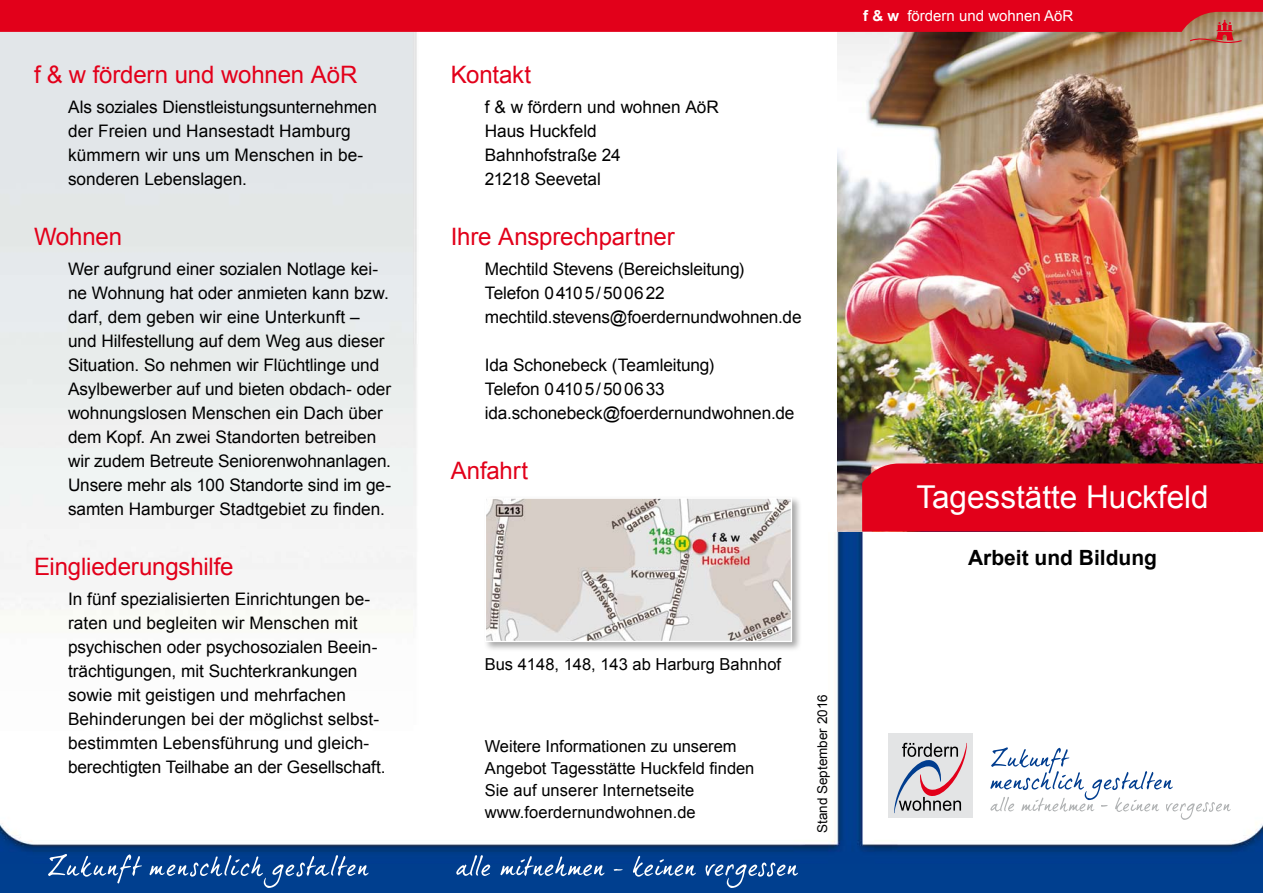
<style>
.page{position:relative;width:1263px;height:893px;background:#fff}
.page>*{position:absolute;margin:0;border:0;box-sizing:border-box;transform-origin:0 0}
.t1{font:31.5px "Arial";color:#fff}
.t2{font:24px "Arial";letter-spacing:-.005em;color:#e2001a}
.t3{font:700 21px "Arial";color:#000}
.t4{font:17.25px/24px "Arial";letter-spacing:-.005em;color:#000}
.t5{font:16.5px/22px "Arial";color:#000}
.t6{font:15px "Arial";color:#fff}
.t7{font:13.5px "Arial";color:#000}
.s1{font-weight:700}
</style>
<div class="page">
<img style="left:0;top:44px;width:1263px;height:849px">
<svg style="left:456px;top:855px;width:342px;height:33px;background:#1e559c"></svg>
<svg style="left:48px;top:854px;width:321px;height:34px;background:#20569c"></svg>
<div style="left:483px;top:495px;width:325px;height:164px;background:#000;opacity:.35"></div>
<img style="left:487px;top:499px;width:303px;height:141px">
<div style="left:485px;top:497px;width:307px;height:145px;border:1px solid #fff"></div>
<div style="left:888px;top:734px;width:84px;height:84px;background:#e3e4e5"></div>
<svg style="left:894px;top:743px;width:73px;height:70px"></svg>
<svg style="left:990px;top:747px;width:241px;height:73px"></svg>
<div style="left:828px;top:19px;width:34px;height:512px;background:#fff"></div>
<img style="left:838px;top:44px;width:425px;height:487px">
<svg style="left:0;top:0;width:1263px;height:44px;background:#dd3c4c"></svg>
<div style="left:862px;top:463px;width:401px;height:68px;background:#e2001a"></div>
<h2 class="t2" style="left:34px;top:61px;width:325px">f &amp; w fördern und wohnen AöR</h2>
<p class="t4" style="left:68px;top:95px;width:310px">Als soziales Dienstleistungsunternehmen der Freien und Hansestadt Hamburg kümmern wir uns um Menschen in be&shy;sonderen Lebenslagen.</p>
<h2 class="t2" style="left:34px;top:223px;width:90px">Wohnen</h2>
<p class="t4" style="left:68px;top:257px;width:325px">Wer aufgrund einer sozialen Notlage kei&shy;ne Wohnung hat oder anmieten kann bzw. darf, dem geben wir eine Unterkunft – und Hilfestellung auf dem Weg aus dieser Situation. So nehmen wir Flüchtlinge und Asylbewerber auf und bieten obdach- oder wohnungslosen Menschen ein Dach über dem Kopf. An zwei Standorten betreiben wir zudem Betreute Seniorenwohnanlagen.<br>Unsere mehr als 100 Standorte sind im ge&shy;samten Hamburger Stadtgebiet zu finden.</p>
<h2 class="t2" style="left:34px;top:553px;width:201px">Eingliederungshilfe</h2>
<p class="t4" style="left:68px;top:587px;width:319px">In fünf spezialisierten Einrichtungen be&shy;raten und begleiten wir Menschen mit psychischen oder psychosozialen Beein&shy;trächtigungen, mit Suchterkrankungen sowie mit geistigen und mehrfachen Behinderungen bei der möglichst selbst&shy;bestimmten Lebensführung und gleich&shy;berechtigten Teilhabe an der Gesellschaft.</p>
<h2 class="t2" style="left:451px;top:61px;width:82px">Kontakt</h2>
<p class="t4" style="left:485px;top:95px;width:236px">f &amp; w fördern und wohnen AöR<br>Haus Huckfeld<br>Bahnhofstraße 24<br>21218 Seevetal</p>
<h2 class="t2" style="left:451px;top:223px;width:225px">Ihre Ansprechpartner</h2>
<p class="t4" style="left:485px;top:257px;width:318px">Mechtild Stevens (Bereichsleitung)<br>Telefon 04105/500622 mechtild.stevens@foerdernundwohnen.de</p>
<p class="t4" style="left:485px;top:353px;width:311px">Ida Schonebeck (Teamleitung)<br>Telefon 04105/500633 ida.schonebeck@foerdernundwohnen.de</p>
<h2 class="t2" style="left:451px;top:457px;width:79px">Anfahrt</h2>
<p class="t6" style="left:863px;top:8px;width:212px"><span class="s1">f &amp; w</span> fördern und wohnen AöR</p>
<h1 class="t1" style="left:916px;top:479px;width:294px">Tagesstätte Huckfeld</h1>
<p class="t3" style="left:968px;top:546px;width:190px">Arbeit und Bildung</p>
<p class="t5" style="left:485px;top:653px;width:298px">Bus 4148, 148, 143 ab Harburg Bahnhof</p>
<p class="t5" style="left:485px;top:735px;width:271px">Weitere Informationen zu unserem<br>Angebot Tagesstätte Huckfeld finden<br>Sie auf unserer Internetseite www.foerdernundwohnen.de</p>
<p class="t7" style="left:815px;top:833px;width:140px;rotate:-90deg">Stand September 2016</p>
</div>
